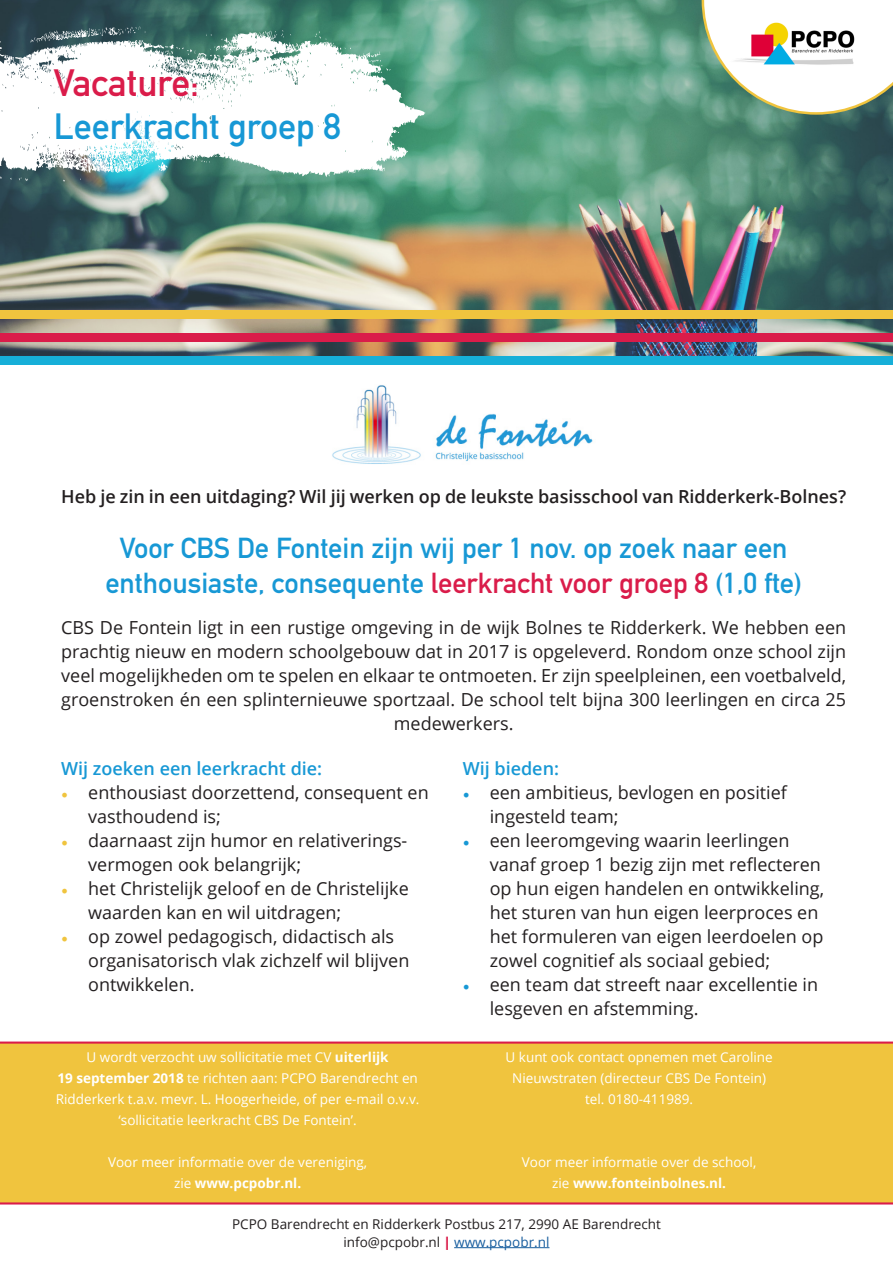
<style>
.page{position:relative;width:893px;height:1263px;background:#fff}
.page>*{position:absolute;margin:0;border:0;box-sizing:border-box;transform-origin:0 0}
.t1{font:700 37.5px "DIN Alternate";color:#da1c4a}
.t2{font:700 36px "DIN Alternate";color:#1798d5}
.t3{font:700 28.5px "DIN Alternate";color:#1798d5}
.t4{font:18px/24px "Open Sans";color:#231f20}
.t5{font:600 18px "Open Sans";color:#231f20}
.t6{font:600 18px "Open Sans";color:#1798d5}
.t7{font:13.5px/21px "Open Sans";color:#fff;text-align:center}
.t8{font:13.5px "Open Sans";color:#231f20}
.t9{font:700 13.5px "Open Sans";color:#fff}
.s1{color:#da1c4a}
.s2{font-family:"Minion Pro";color:#f0c43e}
.s3{font-family:"Minion Pro";color:#1798d5}
.s4{font-weight:700}
.s5{font-weight:400}
.s6{font-weight:800;color:#da1c4a}
.s7{color:#175d9e}
</style>
<div class="page">
<img style="left:0;top:0;width:893px;height:356px">
<svg style="left:0;top:28px;width:425px;height:149px"></svg>
<svg style="left:30px;top:25px;width:116px;height:22px"></svg>
<svg style="left:265px;top:30px;width:27px;height:8px"></svg>
<svg style="left:311px;top:31px;width:15px;height:15px"></svg>
<svg style="left:206px;top:34px;width:25px;height:24px"></svg>
<svg style="left:153px;top:43px;width:42px;height:13px"></svg>
<svg style="left:370px;top:51px;width:20px;height:22px"></svg>
<svg style="left:146px;top:152px;width:21px;height:21px"></svg>
<svg style="left:132px;top:151px;width:8px;height:14px"></svg>
<svg style="left:200px;top:154px;width:18px;height:10px"></svg>
<svg style="left:19px;top:177px;width:9px;height:4px"></svg>
<div style="left:0;top:311px;width:893px;height:8px;background:#f0c43e"></div>
<div style="left:0;top:356px;width:893px;height:8px;background:#16afd8"></div>
<div style="left:0;top:333px;width:893px;height:9px;background:#da1c4a"></div>
<img style="left:332px;top:385px;width:261px;height:79px">
<div style="left:0;top:1041px;width:893px;height:163px;background:#f0c43e"></div>
<svg style="left:702px;top:0;width:191px;height:115px"></svg>
<img style="left:730px;top:21px;width:142px;height:49px">
<hr style="left:454px;top:1247px;width:95px;height:1px;background:#175d9e">
<p class="t1" style="left:54px;top:54px;width:147px">Vacature:</p>
<p class="t2" style="left:54px;top:99px;width:288px">Leerkracht groep 8</p>
<p class="t5" style="left:61px;top:484px;width:786px">Heb je zin in een uitdaging? Wil jij werken op de leukste basisschool van Ridderkerk-Bolnes?</p>
<p class="t3" style="left:120px;top:527px;width:669px">Voor CBS De Fontein zijn wij per 1 nov. op zoek naar een</p>
<p class="t3" style="left:105px;top:561px;width:698px">enthousiaste, consequente <span class="s1">leerkracht voor groep 8</span> (1,0 fte)</p>
<p class="t4" style="left:61px;top:615px;width:786px;text-align:center">CBS De Fontein ligt in een rustige omgeving in de wijk Bolnes te Ridderkerk. We hebben een prachtig nieuw en modern schoolgebouw dat in 2017 is opgeleverd. Rondom onze school zijn veel mogelijkheden om te spelen en elkaar te ontmoeten. Er zijn speelpleinen, een voetbalveld, groenstroken én een splinternieuwe sportzaal. De school telt bijna 300 leerlingen en circa 25 medewerkers.</p>
<p class="t6" style="left:61px;top:756px;width:263px">Wij zoeken een leerkracht die:</p>
<p class="t4" style="left:88px;top:780px;width:342px;text-indent:-27px"><span class="s2">•</span> enthousiast doorzettend, consequent en vasthoudend is;</p>
<p class="t4" style="left:88px;top:828px;width:321px;text-indent:-27px"><span class="s2">•</span> daarnaast zijn humor en relativerings&shy;vermogen ook belangrijk;</p>
<p class="t4" style="left:88px;top:876px;width:322px;text-indent:-27px"><span class="s2">•</span> het Christelijk geloof en de Christelijke waarden kan en wil uitdragen;</p>
<p class="t4" style="left:88px;top:924px;width:323px;text-indent:-27px"><span class="s2">•</span> op zowel pedagogisch, didactisch als organisatorisch vlak zichzelf wil blijven ontwikkelen.</p>
<p class="t6" style="left:463px;top:756px;width:98px">Wij bieden:</p>
<p class="t4" style="left:490px;top:780px;width:299px;text-indent:-27px"><span class="s3">•</span> een ambitieus, bevlogen en positief ingesteld team;</p>
<p class="t4" style="left:490px;top:828px;width:336px;text-indent:-27px"><span class="s3">•</span> een leeromgeving waarin leerlingen vanaf groep 1 bezig zijn met reflecteren op hun eigen handelen en ontwikkeling, het sturen van hun eigen leerproces en het formuleren van eigen leerdoelen op zowel cognitief als sociaal gebied;</p>
<p class="t4" style="left:490px;top:972px;width:330px;text-indent:-27px"><span class="s3">•</span> een team dat streeft naar excellentie in lesgeven en afstemming.</p>
<p class="t7" style="left:87px;top:1046px;width:303px">U wordt verzocht uw sollicitatie met CV <span class="s4">uiterlijk</span></p>
<p class="t7" style="left:56px;top:1067px;width:365px"><span class="s4">19 september 2018</span> te richten aan: PCPO Barendrecht en<br>Ridderkerk t.a.v. mevr. L. Hoogerheide, of per e-mail o.v.v. ‘sollicitatie leerkracht CBS De Fontein’.</p>
<p class="t7" style="left:108px;top:1151px;width:261px">Voor meer informatie over de vereniging,</p>
<p class="t9" style="left:174px;top:1173px;width:129px"><span class="s5">zie</span> www.pcpobr.nl.</p>
<p class="t7" style="left:506px;top:1046px;width:269px">U kunt ook contact opnemen met Caroline</p>
<p class="t7" style="left:512px;top:1067px;width:255px">Nieuwstraten (directeur CBS De Fontein)</p>
<p class="t7" style="left:585px;top:1088px;width:110px">tel. 0180-411989.</p>
<p class="t7" style="left:522px;top:1151px;width:236px">Voor meer informatie over de school,</p>
<p class="t9" style="left:552px;top:1173px;width:175px"><span class="s5">zie</span> www.fonteinbolnes.nl.</p>
<p class="t8" style="left:232px;top:1214px;width:430px">PCPO Barendrecht en Ridderkerk Postbus 217, 2990 AE Barendrecht</p>
<p class="t8" style="left:343px;top:1232px;width:207px">info@pcpobr.nl <span class="s6">|</span> <span class="s7">www.pcpobr.nl</span></p>
</div>
